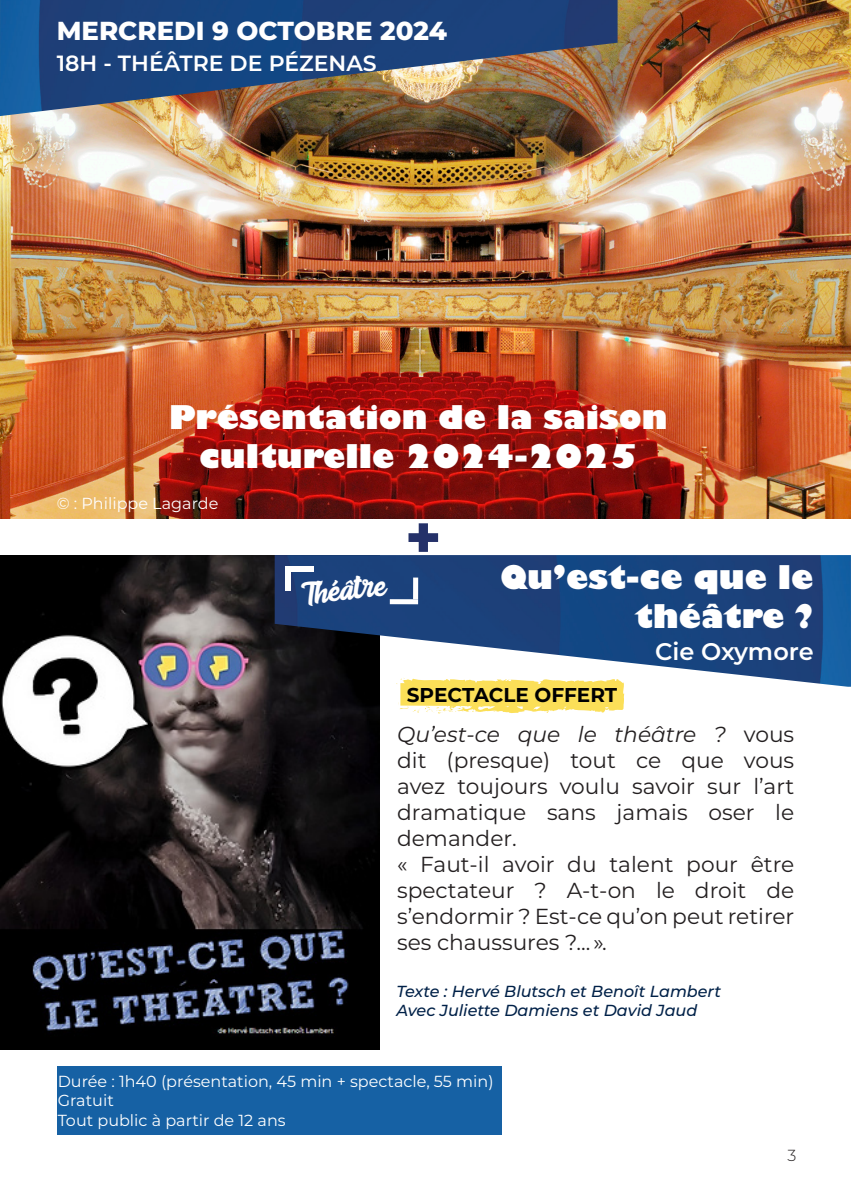
<style>
.page{position:relative;width:851px;height:1191px;background:#fff}
.page>*{position:absolute;margin:0;border:0;box-sizing:border-box;transform-origin:0 0}
.Sous-titre{font:800 60px "Montserrat";color:#243169}
.Titre_Spectacle{font:800 32px/38.4px "Gill Sans";color:#fff;text-align:right}
.Jour{font:800 26px "Montserrat";color:#fff}
.Type{font:26px "Radiant";color:#fff}
.Lieu{font:600 24px "Montserrat";color:#fff}
.Lieu-2{font:600 22px "Montserrat";color:#fff}
.Résumé{font:21.8px/26px "Montserrat";color:#231f20;text-align:justify}
.Titre{font:700 20px "Montserrat";color:#000001}
.Infos{font:16px "Montserrat";color:#fff}
.Infos-2{font:italic 500 16px "Montserrat";color:#002148}
.Crédit_photo{font:16px "Montserrat";color:#fff}
.t1{font:300 16px "Montserrat";color:#231f20}
.s1{font-style:italic}
</style>
<div class="page">
<img style="left:0;top:0;width:850px;height:519px">
<img style="left:0;top:555px;width:379px;height:494px">
<img style="left:274px;top:555px;width:576px;height:131px">
<img style="left:0;top:0;width:617px;height:116px">
<div style="left:413px;top:577px;width:5px;height:22px;background:#fff"></div>
<div style="left:390px;top:599px;width:28px;height:5px;background:#fff"></div>
<div style="left:285px;top:569px;width:5px;height:22px;background:#fff"></div>
<div style="left:285px;top:566px;width:29px;height:6px;background:#fff"></div>
<div style="left:57px;top:1065px;width:444px;height:69px;background:#1661a4"></div>
<svg style="left:396px;top:677px;width:228px;height:37px"></svg>
<p class="Jour" style="left:57px;top:12px;width:392px">MERCREDI 9 OCTOBRE 2024</p>
<p class="Lieu-2" style="left:57px;top:47px;width:321px">18H - THÉÂTRE DE PÉZENAS</p>
<p class="Titre_Spectacle" style="left:169px;top:398px;width:500px;text-align:center">Présentation de la saison culturelle 2024-2025</p>
<p class="Crédit_photo" style="left:57px;top:492px;width:163px">© : Philippe Lagarde</p>
<p class="Type" style="left:299px;top:574px;width:87px;rotate:-6deg">Théâtr e</p>
<p class="Sous-titre" style="left:405px;top:493px;width:38px">+</p>
<p class="Titre_Spectacle" style="left:500px;top:558px;width:315px">Qu’est-ce que le théâtre ?</p>
<p class="Lieu" style="left:655px;top:634px;width:160px">Cie Oxymore</p>
<p class="Titre" style="left:407px;top:680px;width:212px">SPECTACLE OFFERT</p>
<p class="Résumé" style="left:397px;top:720px;width:398px"><span class="s1">Qu’est-ce que le théâtre ?</span> vous dit (presque) tout ce que vous avez toujours voulu savoir sur l’art dramatique sans jamais oser le demander.</p>
<p class="Résumé" style="left:397px;top:850px;width:398px">« Faut-il avoir du talent pour être spectateur ? A-t-on le droit de s’endormir ? Est-ce qu’on peut retirer ses chaussures ?... ».</p>
<p class="Infos-2" style="left:396px;top:980px;width:326px">Texte : Hervé Blutsch et Benoît Lambert</p>
<p class="Infos-2" style="left:396px;top:999px;width:302px">Avec Juliette Damiens et David Jaud</p>
<p class="Infos" style="left:58px;top:1070px;width:437px">Durée : 1h40 (présentation, 45 min + spectacle, 55 min)</p>
<p class="Infos" style="left:58px;top:1089px;width:58px">Gratuit</p>
<p class="Infos" style="left:58px;top:1108px;width:229px">Tout public à partir de 12 ans</p>
<p class="t1" style="left:787px;top:1144px;width:10px">3</p>
</div>
